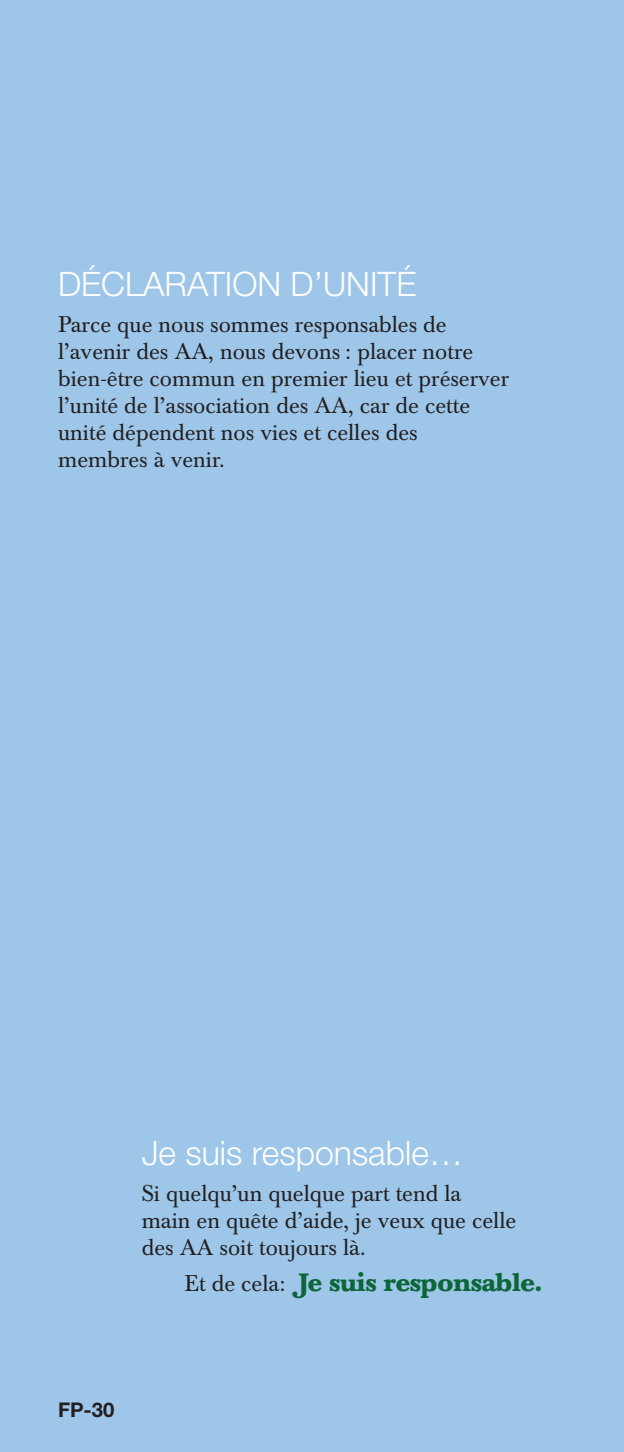
<style>
.page{position:relative;width:624px;height:1452px;background:#fff}
.page>*{position:absolute;margin:0;border:0;box-sizing:border-box;transform-origin:0 0}
.t1{font:300 33.75px "Helvetica Neue LT Std";color:#fff}
.t2{font:700 24.75px "Baskerville BE";color:#0c6638}
.t3{font:22.5px/27px "Baskerville BE";color:#231f20}
.t4{font:700 20.25px "Helvetica Neue LT Std";color:#231f20}
.s1{font-weight:400;font-size:22.5px;color:#231f20}
</style>
<div class="page">
<div style="left:0;top:0;width:623px;height:1452px;background:#9dc6e9"></div>
<p class="t1" style="left:58px;top:263px;width:359px">DÉCLARATION D’UNITÉ</p>
<p class="t3" style="left:58px;top:311px;width:452px">Parce que nous sommes responsables de l’avenir des AA, nous devons : placer notre bien-être commun en premier lieu et préserver l’unité de l’association des AA, car de cette unité dépendent nos vies et celles des membres à venir.</p>
<p class="t1" style="left:142px;top:1132px;width:322px">Je suis responsable…</p>
<p class="t3" style="left:142px;top:1180px;width:376px">Si quelqu’un quelque part tend la<br>main en quête d’aide, je veux que celle des AA soit toujours là.</p>
<p class="t2" style="left:184px;top:1267px;width:358px"><span class="s1">Et de cela:</span> Je suis responsable.</p>
<p class="t4" style="left:58px;top:1397px;width:58px">FP-30</p>
</div>
